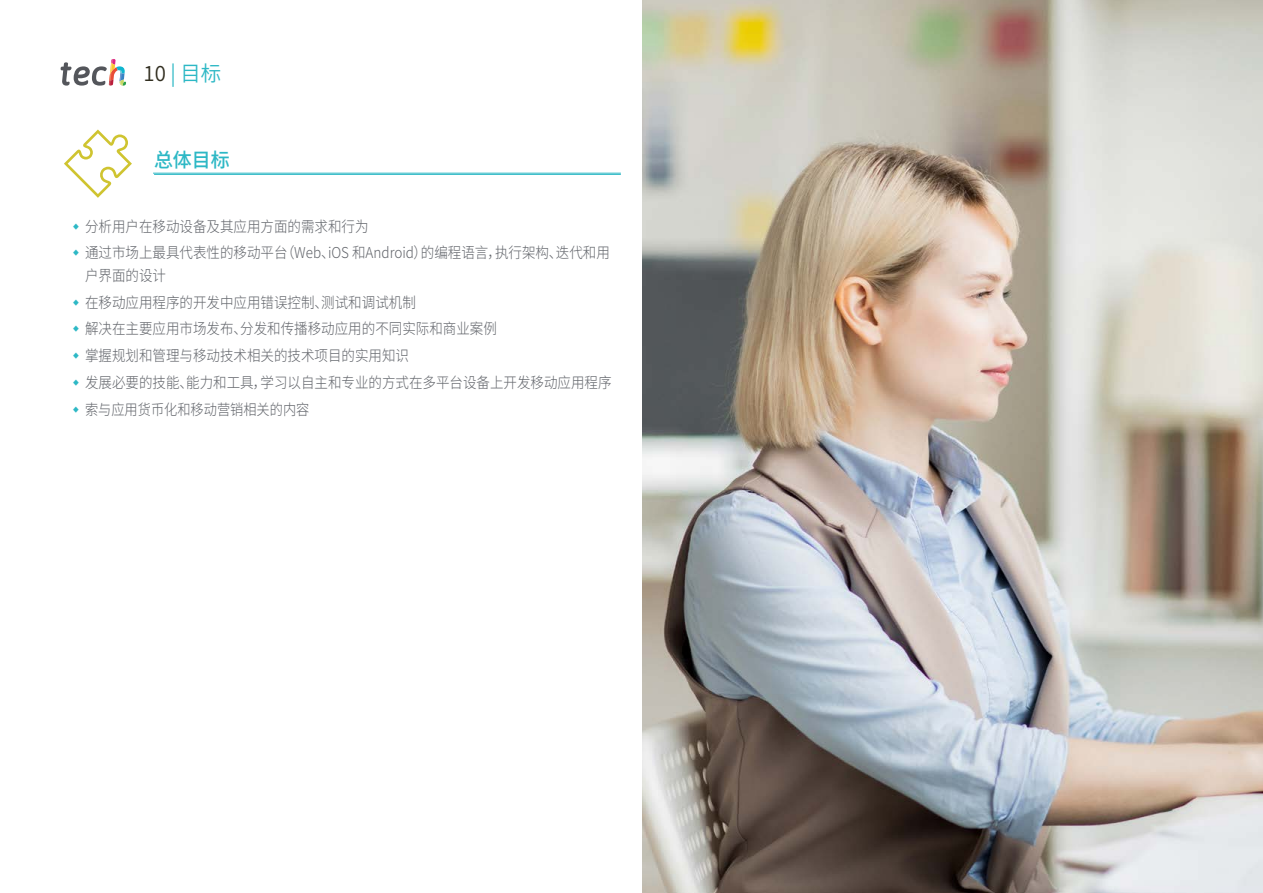
<style>
.page{position:relative;width:1263px;height:893px;background:#fff}
.page>*{position:absolute;margin:0;border:0;box-sizing:border-box;transform-origin:0 0}
.t1{font:21px "Source Han Sans CN";color:#2db8c5}
.t2{font:500 19.5px "Source Han Sans CN";color:#2db8c5}
.t3{font:300 15px/26.7px "Source Han Sans CN";color:#61646a;scale:.9 1}
.s1{color:#312e20}
</style>
<div class="page">
<img style="left:642px;top:0;width:621px;height:893px">
<hr style="left:153px;top:173px;width:468px;height:1px;background:#2db8c5">
<svg style="left:64px;top:130px;width:68px;height:68px"></svg>
<svg style="left:61px;top:59px;width:65px;height:27px"></svg>
<hr style="left:154px;top:174px;width:467px;height:1px;background:#2db8c5">
<h1 class="t1" style="left:144px;top:61px;width:79px"><span class="s1">10</span> | 目标</h1>
<h2 class="t2" style="left:154px;top:149px;width:77px">总体目标</h2>
<p class="t3" style="left:85px;top:213px;width:585px">分析用户在移动设备及其应用方面的需求和行为<br>通过市场上最具代表性的移动平台（Web、iOS 和Android）的编程语言，执行架构、迭代和用</p>
<p class="t3" style="left:85px;top:262px;width:587px">户界面的设计<br>在移动应用程序的开发中应用错误控制、测试和调试机制<br>解决在主要应用市场发布、分发和传播移动应用的不同实际和商业案例<br>掌握规划和管理与移动技术相关的技术项目的实用知识<br>发展必要的技能、能力和工具，学习以自主和专业的方式在多平台设备上开发移动应用程序索与应用货币化和移动营销相关的内容</p>
</div>
